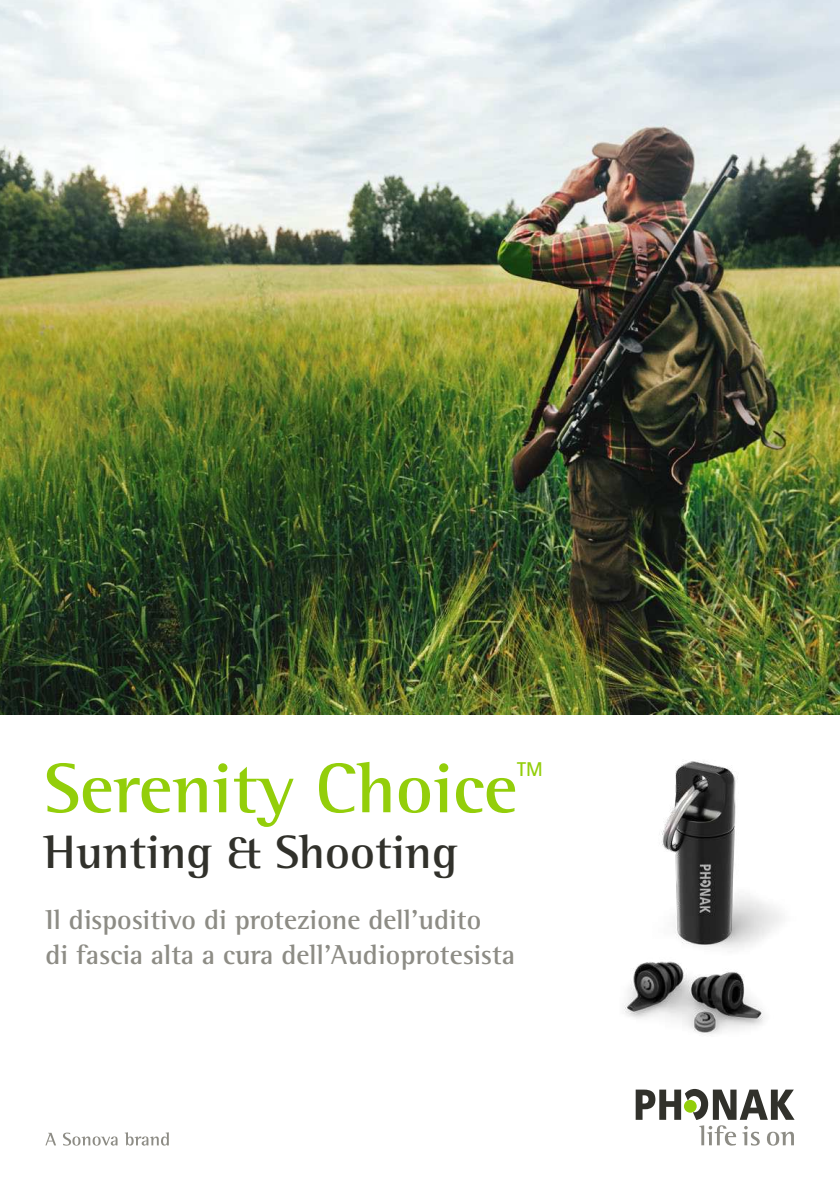
<style>
.page{position:relative;width:840px;height:1191px;background:#fff}
.page>*{position:absolute;margin:0;border:0;box-sizing:border-box;transform-origin:0 0}
.t1{font:700 72px "Rotis Semi Serif Pro";color:#93ce0a}
.t2{font:700 48px "Rotis Semi Serif Pro";color:#31312b}
.t3{font:700 28px/35px "Rotis Semi Serif Pro";color:#8d8c85}
.t4{font:700 20px "Rotis Sans Serif Pro";color:#93ce0a}
</style>
<div class="page">
<img style="left:0;top:0;width:839px;height:714px">
<img style="left:661px;top:761px;width:121px;height:187px">
<img style="left:624px;top:961px;width:140px;height:73px">
<svg style="left:45px;top:1132px;width:11px;height:13px"></svg>
<svg style="left:63px;top:1132px;width:54px;height:13px"></svg>
<svg style="left:125px;top:1132px;width:44px;height:13px"></svg>
<svg style="left:635px;top:1089px;width:159px;height:56px"></svg>
<h1 class="t1" style="left:44px;top:762px;width:474px">Serenity Choice</h1>
<p class="t4" style="left:517px;top:761px;width:27px">TM</p>
<h2 class="t2" style="left:44px;top:834px;width:415px">Hunting &amp; Shooting</h2>
<p class="t3" style="left:45px;top:904px;width:471px">Il dispositivo di protezione dell’udito<br>di fascia alta a cura dell’Audioprotesista</p>
</div>
